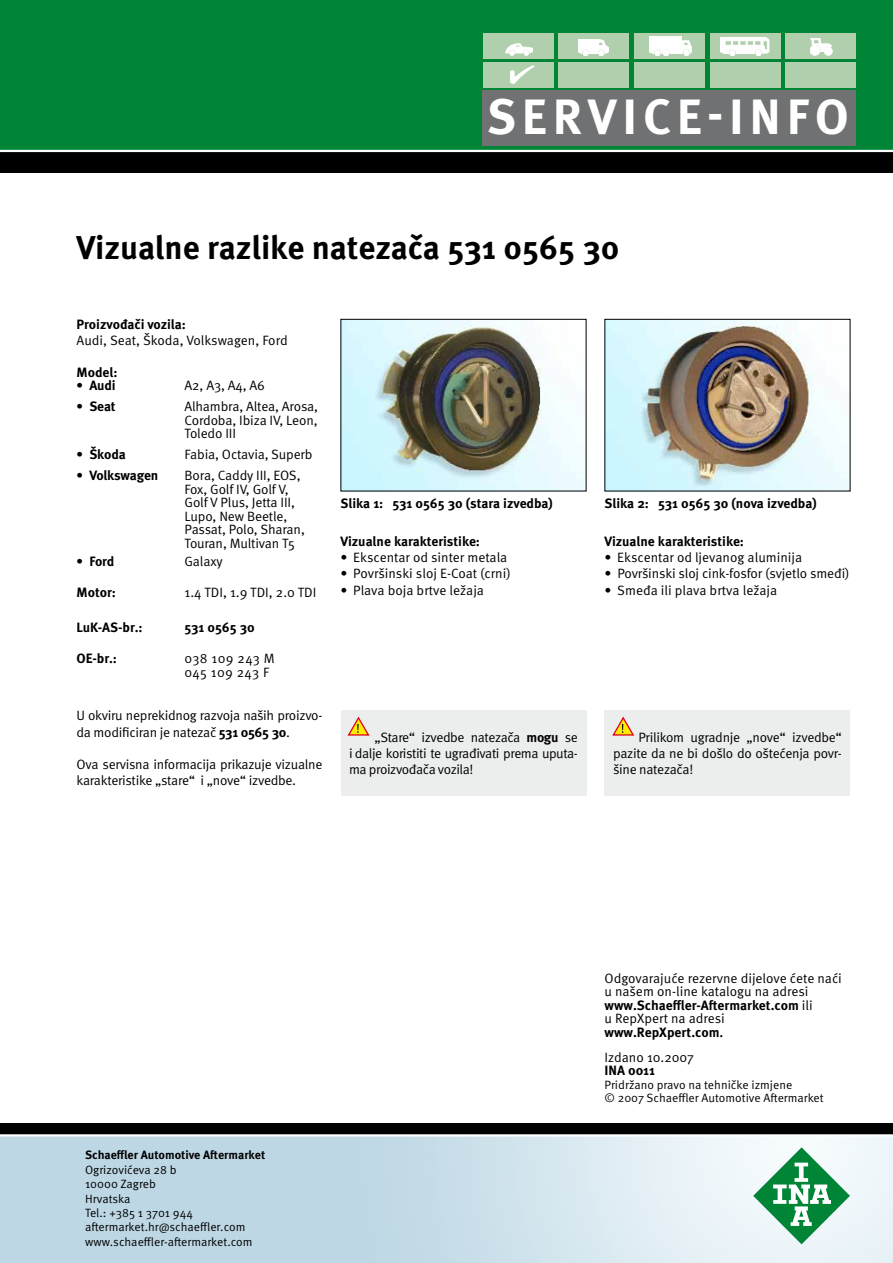
<style>
.page{position:relative;width:893px;height:1263px;background:#fff}
.page>*{position:absolute;margin:0;border:0;box-sizing:border-box;transform-origin:0 0}
.t1{font:700 49.5px "Meta Pro";letter-spacing:.12em;color:#fff}
.t2{font:700 33px "Meta Pro";letter-spacing:-.005em;color:#000}
.t3{font:13.5px/13.5px "Meta Pro Norm";letter-spacing:-.01em;color:#000}
.t4{font:700 13.5px "Meta Pro";letter-spacing:-.005em;color:#000}
.t5{font:13.5px/13.5px "Meta Pro Norm";letter-spacing:.02em;color:#000}
.t6{font:12px/14.4px "Meta Pro Norm";color:#000}
.t7{font:700 12px "Meta Pro";color:#000}
.s1{font-family:"Meta Pro";font-weight:700}
.s2{font-family:"Meta Pro Norm";font-weight:400}
.s3{font-weight:500}
</style>
<div class="page">
<div style="left:0;top:0;width:893px;height:153px;background:#008436"></div>
<div style="left:0;top:1123px;width:893px;height:12px;background:#000"></div>
<hr style="left:0;top:1134px;width:893px;height:2px;background:#fff">
<div style="left:0;top:151px;width:893px;height:21px;background:#000"></div>
<hr style="left:0;top:150px;width:893px;height:2px;background:#fff">
<div style="left:483px;top:91px;width:373px;height:55px;background:#707172"></div>
<svg style="left:753px;top:1147px;width:97px;height:97px"></svg>
<img style="left:342px;top:321px;width:242px;height:168px">
<img style="left:606px;top:321px;width:242px;height:168px">
<div style="left:785px;top:62px;width:71px;height:26px;background:#afcfad"></div>
<div style="left:785px;top:33px;width:71px;height:26px;background:#afcfad"></div>
<div style="left:483px;top:62px;width:70px;height:26px;background:#afcfad"></div>
<div style="left:483px;top:33px;width:70px;height:26px;background:#afcfad"></div>
<div style="left:558px;top:62px;width:71px;height:26px;background:#afcfad"></div>
<div style="left:558px;top:33px;width:71px;height:26px;background:#afcfad"></div>
<div style="left:634px;top:62px;width:71px;height:26px;background:#afcfad"></div>
<div style="left:634px;top:33px;width:71px;height:26px;background:#afcfad"></div>
<div style="left:710px;top:62px;width:71px;height:26px;background:#afcfad"></div>
<div style="left:710px;top:33px;width:71px;height:26px;background:#afcfad"></div>
<svg style="left:578px;top:39px;width:31px;height:17px"></svg>
<svg style="left:649px;top:36px;width:42px;height:20px"></svg>
<svg style="left:720px;top:37px;width:49px;height:19px"></svg>
<svg style="left:506px;top:44px;width:27px;height:11px"></svg>
<svg style="left:510px;top:66px;width:24px;height:17px"></svg>
<div style="left:810px;top:45px;width:10px;height:10px;background:#fff;border-radius:50%"></div>
<div style="left:810px;top:45px;width:10px;height:10px;border:1px solid #fff;border-radius:50%"></div>
<svg style="left:810px;top:38px;width:21px;height:14px"></svg>
<div style="left:824px;top:47px;width:8px;height:8px;background:#fff;border-radius:50%"></div>
<div style="left:824px;top:47px;width:8px;height:8px;border:1px solid #fff;border-radius:50%"></div>
<div style="left:340px;top:710px;width:246px;height:85px;background:#eceded"></div>
<svg style="left:347px;top:716px;width:23px;height:20px"></svg>
<div style="left:604px;top:710px;width:246px;height:85px;background:#eceded"></div>
<svg style="left:612px;top:716px;width:23px;height:20px"></svg>
<h1 class="t1" style="left:487px;top:78px;width:364px">SERVICE-Info</h1>
<h2 class="t2" style="left:77px;top:221px;width:544px">Vizualne razlike natezača 531 0565 30</h2>
<p class="t4" style="left:77px;top:314px;width:111px">Proizvođači vozila:</p>
<p class="t3" style="left:77px;top:333px;width:213px">Audi, Seat, Škoda, Volkswagen, Ford</p>
<p class="t4" style="left:77px;top:362px;width:43px">Model:</p>
<p class="t4" style="left:77px;top:375px;width:41px">• Audi</p>
<p class="t3" style="left:185px;top:378px;width:82px">A2, A3, A4, A6</p>
<p class="t4" style="left:77px;top:396px;width:41px">• Seat</p>
<p class="t3" style="left:185px;top:399px;width:135px;text-align:justify">Alhambra, Altea, Arosa, Cordoba, Ibiza IV, Leon, Toledo III</p>
<p class="t4" style="left:77px;top:444px;width:51px">• Škoda</p>
<p class="t3" style="left:185px;top:447px;width:129px">Fabia, Octavia, Superb</p>
<p class="t4" style="left:77px;top:465px;width:83px">• Volkswagen</p>
<p class="t3" style="left:185px;top:468px;width:122px">Bora, Caddy III, EOS,<br>Fox, Golf IV, Golf V,<br>Golf V Plus, Jetta III,<br>Lupo, New Beetle,<br>Passat, Polo, Sharan,<br>Touran, Multivan T5</p>
<p class="t4" style="left:77px;top:551px;width:39px">• Ford</p>
<p class="t3" style="left:185px;top:553px;width:40px">Galaxy</p>
<p class="t4" style="left:77px;top:582px;width:41px">Motor:</p>
<p class="t3" style="left:185px;top:585px;width:133px">1.4 TDI, 1.9 TDI, 2.0 TDI</p>
<p class="t4" style="left:77px;top:616px;width:68px">LuK-AS-br.:</p>
<p class="t4" style="left:185px;top:616px;width:72px">531 0565 30</p>
<p class="t4" style="left:77px;top:648px;width:42px">OE-br.:</p>
<p class="t5" style="left:185px;top:651px;width:92px">038 109 243 M<br>045 109 243 F</p>
<p class="t3" style="left:77px;top:707px;width:247px;line-height:16.2px">U okviru neprekidnog razvoja naših proizvo&shy;da modificiran je natezač <span class="s1">531 0565 30</span>.</p>
<p class="t3" style="left:77px;top:755px;width:247px;line-height:16.2px">Ova servisna informacija prikazuje vizualne karakteristike „stare“ i „nove“ izvedbe.</p>
<p class="t4" style="left:340px;top:492px;width:214px">Slika 1: 531 0565 30 (stara izvedba)</p>
<p class="t4" style="left:604px;top:492px;width:214px">Slika 2: 531 0565 30 (nova izvedba)</p>
<p class="t4" style="left:340px;top:531px;width:141px">Vizualne karakteristike:</p>
<p class="t3" style="left:340px;top:550px;width:168px">• Ekscentar od sinter metala</p>
<p class="t3" style="left:340px;top:566px;width:172px">• Površinski sloj E-Coat (crni)</p>
<p class="t3" style="left:340px;top:582px;width:145px">• Plava boja brtve ležaja</p>
<p class="t4" style="left:604px;top:531px;width:141px">Vizualne karakteristike:</p>
<p class="t3" style="left:604px;top:550px;width:199px">• Ekscentar od ljevanog aluminija</p>
<p class="t3" style="left:604px;top:566px;width:247px">• Površinski sloj cink-fosfor (svjetlo smeđi)</p>
<p class="t3" style="left:604px;top:582px;width:174px">• Smeđa ili plava brtva ležaja</p>
<p class="t3" style="left:349px;top:728px;width:230px;line-height:16.2px;text-align:justify;text-indent:26px">„Stare“ izvedbe natezača <span class="s1">mogu</span> se i dalje koristiti te ugrađivati prema uputa&shy;ma proizvođača vozila!</p>
<p class="t3" style="left:613px;top:728px;width:230px;line-height:16.2px;text-align:justify;text-indent:26px">Prilikom ugradnje „nove“ izvedbe“ pazite da ne bi došlo do oštećenja povr&shy;šine natezača!</p>
<p class="t7" style="left:85px;top:1146px;width:182px">Schaeffler Automotive Aftermarket</p>
<p class="t6" style="left:85px;top:1161px;width:169px">Ogrizovićeva 28 b<br>10000 Zagreb<br>Hrvatska<br>Tel.: +385 1 3701 944 aftermarket.hr@schaeffler.com www.schaeffler-aftermarket.com</p>
<p class="t3" style="left:604px;top:970px;width:239px">Odgovarajuće rezervne dijelove ćete naći u našem on-line katalogu na adresi</p>
<p class="t4" style="left:604px;top:994px;width:210px">www.Schaeffler-Aftermarket.com <span class="s2">ili</span></p>
<p class="t3" style="left:604px;top:1011px;width:122px">u RepXpert na adresi</p>
<p class="t4" style="left:604px;top:1021px;width:120px">www.RepXpert.com<span class="s3">.</span></p>
<p class="t3" style="left:604px;top:1050px;width:91px">Izdano 10.2007</p>
<p class="t4" style="left:604px;top:1060px;width:52px">INA 0011</p>
<p class="t6" style="left:604px;top:1077px;width:221px;line-height:13.5px">Pridržano pravo na tehničke izmjene<br>© 2007 Schaeffler Automotive Aftermarket</p>
</div>
